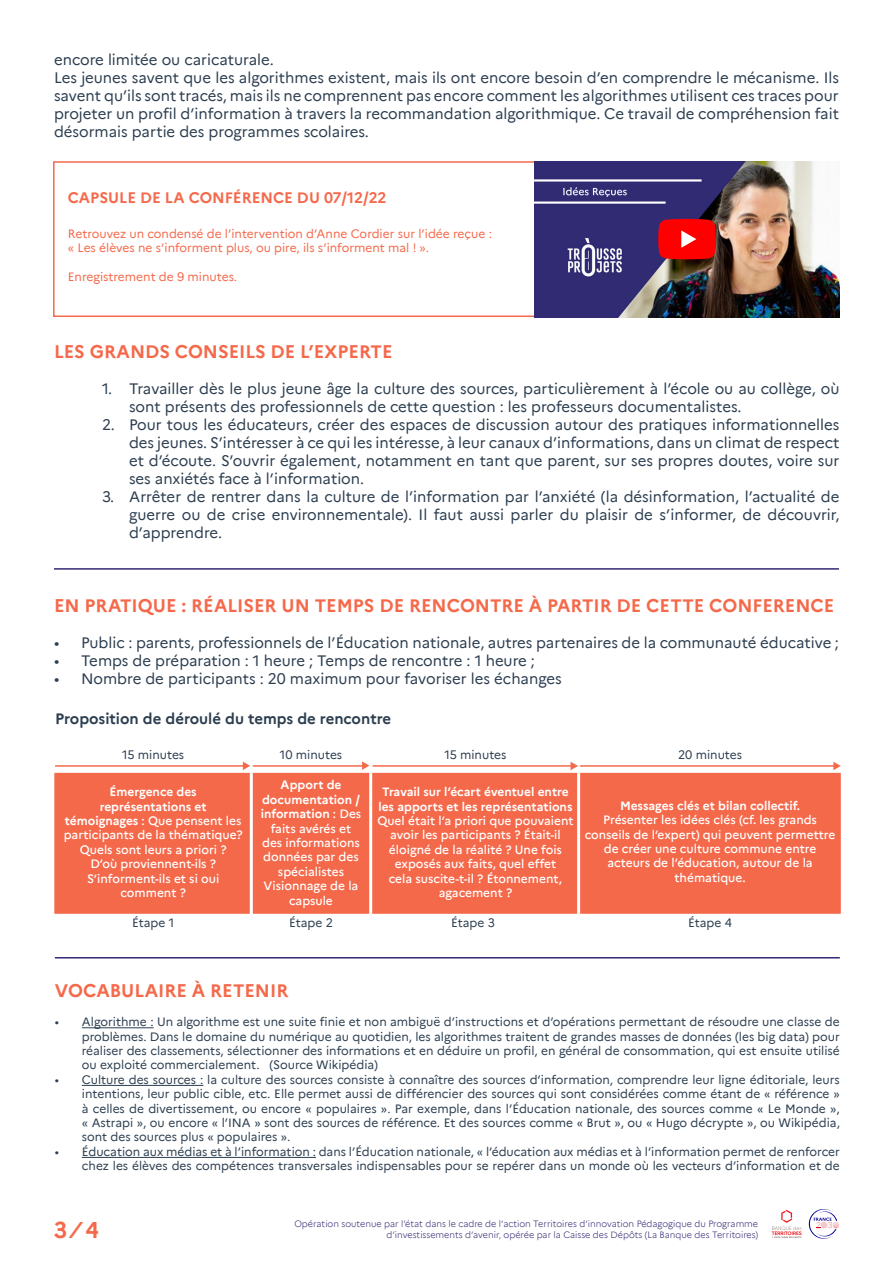
<style>
.page{position:relative;width:893px;height:1263px;background:#fff}
.page>*{position:absolute;margin:0;border:0;box-sizing:border-box;transform-origin:0 0}
.t1{font:700 22.5px "Marianne";color:#f5694b}
.t2{font:700 18px "Marianne";color:#f5694b}
.t3{font:15px/18px "Marianne";color:#2c3e50;text-align:justify}
.t4{font:700 15px "Marianne";color:#2c3e50}
.t5{font:700 15px "Marianne";color:#f5694b}
.t6{font:12px/14.4px "Marianne";color:#2c3e50;text-align:justify}
.t7{font:500 12px/14.4px "Marianne";color:#fff;text-align:center}
.t8{font:12px "Marianne";color:#f5694b}
.t9{font:700 12px "Marianne";color:#fff}
.t10{font:300 9px "Marianne";color:#312a74}
.s1{font-weight:700}
</style>
<div class="page">
<svg style="left:772px;top:1210px;width:29px;height:28px"></svg>
<svg style="left:809px;top:1209px;width:30px;height:30px"></svg>
<div style="left:53px;top:161px;width:786px;height:156px;border:2px solid #f5694b"></div>
<img style="left:535px;top:161px;width:304px;height:156px">
<svg style="left:659px;top:219px;width:56px;height:40px;background:#f81011"></svg>
<div style="left:54px;top:773px;width:787px;height:141px;background:#f5694b;border:2px solid #f5694b"></div>
<hr style="left:55px;top:765px;width:193px;height:2px;background:#f5694b">
<hr style="left:251px;top:765px;width:114px;height:2px;background:#f5694b">
<hr style="left:373px;top:765px;width:201px;height:2px;background:#f5694b">
<hr style="left:574px;top:765px;width:264px;height:2px;background:#f5694b">
<hr style="left:250px;top:764px;width:3px;height:153px;background:#fff">
<hr style="left:369px;top:764px;width:3px;height:153px;background:#fff">
<hr style="left:577px;top:752px;width:3px;height:165px;background:#fff">
<svg style="left:243px;top:761px;width:7px;height:9px"></svg>
<svg style="left:362px;top:761px;width:7px;height:9px"></svg>
<svg style="left:571px;top:762px;width:7px;height:8px"></svg>
<svg style="left:833px;top:762px;width:8px;height:8px"></svg>
<hr style="left:55px;top:957px;width:785px;height:1px;background:#312a74">
<hr style="left:82px;top:1027px;width:72px;height:1px;background:#2c3e50">
<hr style="left:82px;top:1085px;width:121px;height:1px;background:#2c3e50">
<hr style="left:82px;top:1157px;width:234px;height:1px;background:#2c3e50">
<hr style="left:54px;top:568px;width:785px;height:2px;background:#312a74">
<p class="t3" style="left:54px;top:49px;width:221px">encore limitée ou caricaturale.</p>
<p class="t3" style="left:54px;top:67px;width:786px">Les jeunes savent que les algorithmes existent, mais ils ont encore besoin d’en comprendre le mécanisme. Ils savent qu’ils sont tracés, mais ils ne comprennent pas encore comment les algorithmes utilisent ces traces pour projeter un profil d’information à travers la recommandation algorithmique. Ce travail de compréhension fait désormais partie des programmes scolaires.</p>
<p class="t5" style="left:68px;top:186px;width:320px">CAPSULE DE LA CONFÉRENCE DU 07/12/22</p>
<p class="t8" style="left:68px;top:224px;width:425px">Retrouvez un condensé de l’intervention d’Anne Cordier sur l’idée reçue :</p>
<p class="t8" style="left:68px;top:239px;width:363px">« Les élèves ne s’informent plus, ou pire, ils s’informent mal ! ».</p>
<p class="t8" style="left:68px;top:268px;width:171px">Enregistrement de 9 minutes.</p>
<p class="t2" style="left:54px;top:337px;width:340px">LES GRANDS CONSEILS DE L’EXPERTE</p>
<p class="t3" style="left:129px;top:378px;width:712px;text-indent:-27px">1. Travailler dès le plus jeune âge la culture des sources, particulièrement à l’école ou au collège, où sont présents des professionnels de cette question : les professeurs documentalistes.</p>
<p class="t3" style="left:129px;top:414px;width:712px;text-indent:-27px">2. Pour tous les éducateurs, créer des espaces de discussion autour des pratiques informationnelles des jeunes. S’intéresser à ce qui les intéresse, à leur canaux d’informations, dans un climat de respect et d’écoute. S’ouvrir également, notamment en tant que parent, sur ses propres doutes, voire sur ses anxiétés face à l’information.</p>
<p class="t3" style="left:129px;top:486px;width:712px;text-indent:-27px">3. Arrêter de rentrer dans la culture de l’information par l’anxiété (la désinformation, l’actualité de guerre ou de crise environnementale). Il faut aussi parler du plaisir de s’informer, de découvrir, d’apprendre.</p>
<p class="t2" style="left:54px;top:591px;width:782px">EN PRATIQUE : RÉALISER UN TEMPS DE RENCONTRE À PARTIR DE CETTE CONFERENCE</p>
<p class="t3" style="left:54px;top:632px;width:786px">• Public : parents, professionnels de l’Éducation nationale, autres partenaires de la communauté éducative ;</p>
<p class="t3" style="left:54px;top:650px;width:482px">• Temps de préparation : 1 heure ; Temps de rencontre : 1 heure ;</p>
<p class="t3" style="left:54px;top:668px;width:509px">• Nombre de participants : 20 maximum pour favoriser les échanges</p>
<p class="t4" style="left:55px;top:707px;width:338px">Proposition de déroulé du temps de rencontre</p>
<p class="t6" style="left:122px;top:747px;width:64px">15 minutes</p>
<p class="t6" style="left:280px;top:747px;width:64px">10 minutes</p>
<p class="t6" style="left:444px;top:747px;width:64px">15 minutes</p>
<p class="t6" style="left:678px;top:747px;width:66px">20 minutes</p>
<p class="t7" style="left:64px;top:784px;width:180px"><span class="s1">Émergence des représentations et témoignages</span> : Que pensent les participants de la thématique?</p>
<p class="t7" style="left:80px;top:841px;width:148px">Quels sont leurs a priori ?</p>
<p class="t7" style="left:87px;top:856px;width:134px">D’où proviennent-ils ?<br>S’informent-ils et si oui comment ?</p>
<p class="t7" style="left:261px;top:777px;width:102px"><span class="s1">Apport de documentation / information</span> : Des faits avérés et des informations données par des spécialistes</p>
<p class="t7" style="left:264px;top:878px;width:96px">Visionnage de la capsule</p>
<p class="t7" style="left:377px;top:784px;width:198px"><span class="s1">Travail sur l’écart éventuel entre les apports et les représentations<br></span>Quel était l’a priori que pouvaient avoir les participants ? Était-il éloigné de la réalité ? Une fois exposés aux faits, quel effet<br>cela suscite-t-il ? Étonnement, agacement ?</p>
<p class="t9" style="left:620px;top:796px;width:182px">Messages clés et bilan collectif.</p>
<p class="t7" style="left:585px;top:812px;width:252px">Présenter les idées clés (cf. les grands conseils de l’expert) qui peuvent permettre de créer une culture commune entre acteurs de l’éducation, autour de la thématique.</p>
<p class="t6" style="left:132px;top:915px;width:44px">Étape 1</p>
<p class="t6" style="left:289px;top:915px;width:45px">Étape 2</p>
<p class="t6" style="left:451px;top:915px;width:45px">Étape 3</p>
<p class="t6" style="left:688px;top:915px;width:45px">Étape 4</p>
<p class="t2" style="left:55px;top:977px;width:235px">VOCABULAIRE À RETENIR</p>
<p class="t6" style="left:82px;top:1014px;width:759px;text-indent:-27px">• Algorithme : Un algorithme est une suite finie et non ambiguë d’instructions et d’opérations permettant de résoudre une classe de problèmes. Dans le domaine du numérique au quotidien, les algorithmes traitent de grandes masses de données (les big data) pour réaliser des classements, sélectionner des informations et en déduire un profil, en général de consommation, qui est ensuite utilisé ou exploité commercialement. (Source Wikipédia)</p>
<p class="t6" style="left:82px;top:1071px;width:759px;text-indent:-27px">• Culture des sources : la culture des sources consiste à connaître des sources d’information, comprendre leur ligne éditoriale, leurs intentions, leur public cible, etc. Elle permet aussi de différencier des sources qui sont considérées comme étant de « référence » à celles de divertissement, ou encore « populaires ». Par exemple, dans l’Éducation nationale, des sources comme « Le Monde », « Astrapi », ou encore « l’INA » sont des sources de référence. Et des sources comme « Brut », ou « Hugo décrypte », ou Wikipédia, sont des sources plus « populaires ».</p>
<p class="t6" style="left:55px;top:1143px;width:786px;text-align:right">• Éducation aux médias et à l’information : dans l’Éducation nationale, « l’éducation aux médias et à l’information permet de renforcer chez les élèves des compétences transversales indispensables pour se repérer dans un monde où les vecteurs d’information et de</p>
<p class="t1" style="left:54px;top:1212px;width:47px">3 ⁄ 4</p>
<p class="t10" style="left:294px;top:1217px;width:465px">Opération soutenue par l’état dans le cadre de l’action Territoires d’innovation Pédagogique du Programme</p>
<p class="t10" style="left:386px;top:1228px;width:373px">d’investissements d’avenir, opérée par la Caisse des Dépôts (La Banque des Territoires)</p>
</div>
